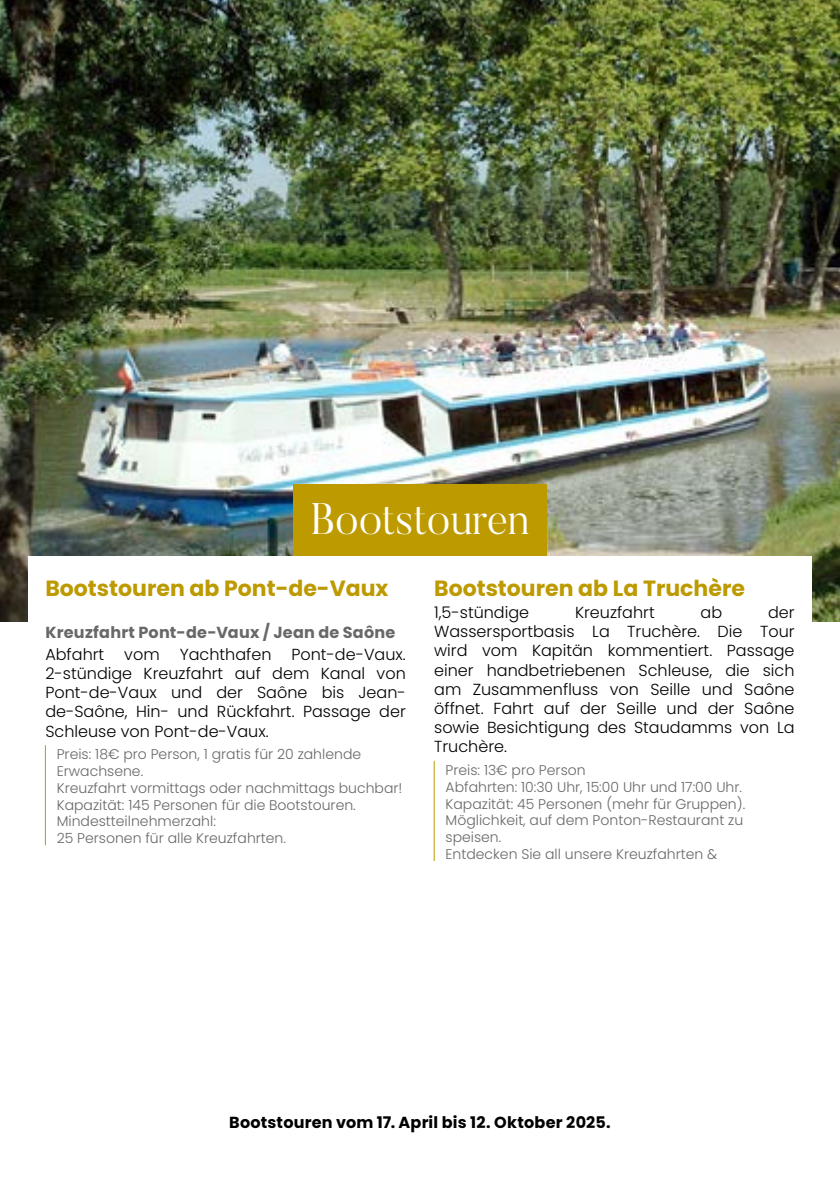
<style>
.page{position:relative;width:840px;height:1191px;background:#fff}
.page>*{position:absolute;margin:0;border:0;box-sizing:border-box;transform-origin:0 0}
.t1{font:300 44px "Butler";color:#fff}
.t2{font:700 22px "Poppins";color:#bd9a00}
.t3{font:300 16px/19.2px "Poppins";color:#000;text-align:justify}
.t4{font:700 16px "Poppins";letter-spacing:.015em;color:#000}
.t5{font:700 16px "Poppins";letter-spacing:.015em;color:#686868}
.t6{font:300 14px/16.8px "Poppins";color:#686868}
</style>
<div class="page">
<img style="left:0;top:0;width:839px;height:621px">
<div style="left:293px;top:485px;width:253px;height:78px;background:#bd9a00"></div>
<div style="left:28px;top:556px;width:783px;height:538px;background:#fff"></div>
<hr style="left:45px;top:745px;width:1px;height:100px;background:#bd9a00">
<hr style="left:433px;top:761px;width:1px;height:100px;background:#bd9a00">
<h1 class="t1" style="left:310px;top:491px;width:220px">Bootstouren</h1>
<h2 class="t2" style="left:45px;top:575px;width:344px">Bootstouren ab Pont-de-Vaux</h2>
<p class="t5" style="left:45px;top:623px;width:351px">Kreuzfahrt Pont-de-Vaux / Jean de Saône</p>
<p class="t3" style="left:45px;top:644px;width:362px">Abfahrt vom Yachthafen Pont-de-Vaux.<br>2-stündige Kreuzfahrt auf dem Kanal von Pont-de-Vaux und der Saône bis Jean&shy;de-Saône, Hin- und Rückfahrt. Passage der Schleuse von Pont-de-Vaux.</p>
<p class="t6" style="left:57px;top:746px;width:347px">Preis: 18€ pro Person, 1 gratis für 20 zahlende Erwachsene.<br>Kreuzfahrt vormittags oder nachmittags buchbar!<br>Kapazität: 145 Personen für die Bootstouren.<br>Mindestteilnehmerzahl:<br>25 Personen für alle Kreuzfahrten.</p>
<h2 class="t2" style="left:434px;top:575px;width:312px">Bootstouren ab La Truchère</h2>
<p class="t3" style="left:434px;top:603px;width:96px">1,5-stündige</p>
<p class="t3" style="left:574px;top:603px;width:81px">Kreuzfahrt</p>
<p class="t3" style="left:700px;top:603px;width:23px">ab</p>
<p class="t3" style="left:434px;top:603px;width:362px;text-indent:333px">der Wassersportbasis La Truchère. Die Tour wird vom Kapitän kommentiert. Passage einer handbetriebenen Schleuse, die sich am Zusammenfluss von Seille und Saône öffnet. Fahrt auf der Seille und der Saône sowie Besichtigung des Staudamms von La Truchère.</p>
<p class="t6" style="left:445px;top:761px;width:301px">Preis: 13€ pro Person<br>Abfahrten: 10:30 Uhr, 15:00 Uhr und 17:00 Uhr.<br>Kapazität: 45 Personen (mehr für Gruppen).<br>Möglichkeit, auf dem Ponton-Restaurant zu speisen.<br>Entdecken Sie all unsere Kreuzfahrten &amp;</p>
<p class="t4" style="left:229px;top:1113px;width:383px">Bootstouren vom 17. April bis 12. Oktober 2025.</p>
</div>
